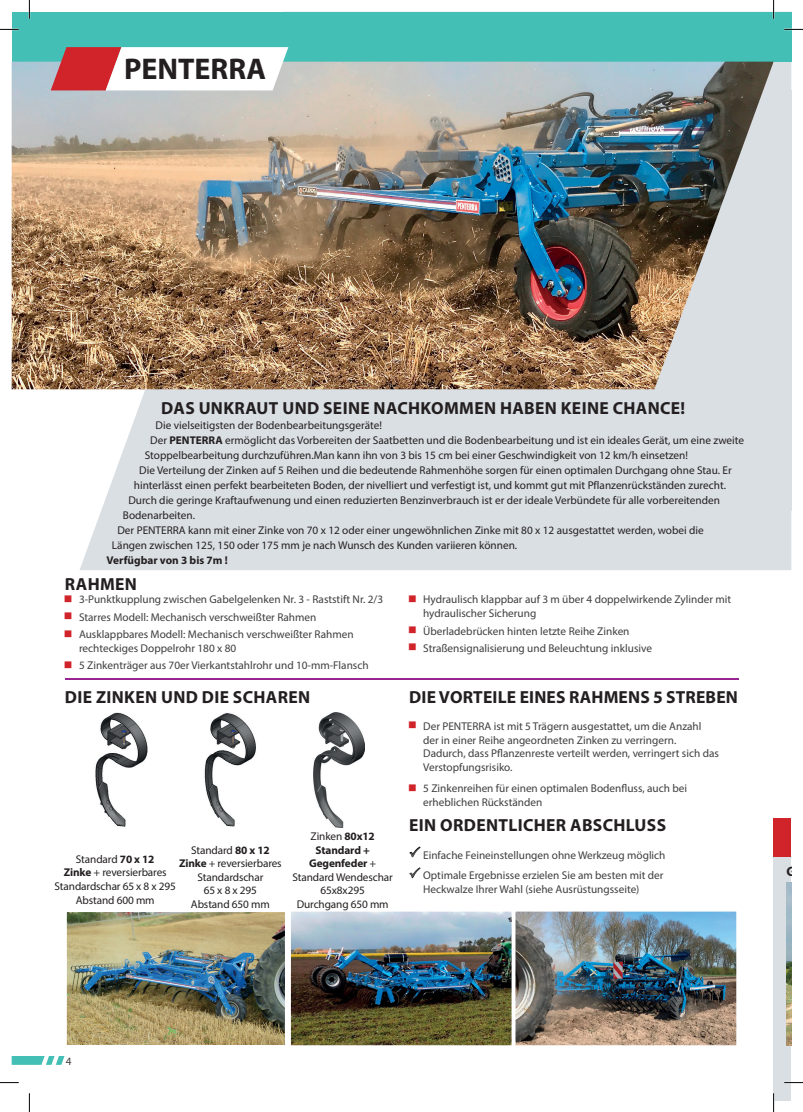
<style>
.page{position:relative;width:803px;height:1112px;background:#fff}
.page>*{position:absolute;margin:0;border:0;box-sizing:border-box;transform-origin:0 0}
.t1{font:700 30px "Myriad Pro";color:#231f20}
.t2{font:700 17.5px "Myriad Pro";letter-spacing:.02em;color:#231f20}
.t3{font:700 13.75px "Myriad Pro";color:#231f20}
.t4{font:11.25px/13.5px "Myriad Pro";color:#231f20;text-align:center}
.t5{font:11.25px/13.8px "Myriad Pro";color:#3e3e3f}
.t6{font:700 11.25px "Myriad Pro";color:#231f20}
.s1{font-weight:700}
.s2{font-family:"Aktiv Grotesk";color:#d1232a}
</style>
<div class="page">
<hr style="left:65px;top:678px;width:673px;height:1px;background:#96258f">
<div style="left:773px;top:854px;width:18px;height:245px;background:#dadfe4"></div>
<div style="left:80px;top:62px;width:711px;height:508px;background:#dadfe4"></div>
<div style="left:772px;top:90px;width:19px;height:420px;background:#dadfe4"></div>
<img style="left:786px;top:882px;width:5px;height:163px">
<div style="left:773px;top:818px;width:18px;height:38px;background:#d1232a"></div>
<img style="left:66px;top:911px;width:671px;height:135px">
<svg style="left:12px;top:1056px;width:52px;height:8px"></svg>
<div style="left:12px;top:12px;width:779px;height:50px;background:#43bfb5"></div>
<img style="left:12px;top:62px;width:761px;height:327px">
<svg style="left:51px;top:47px;width:237px;height:43px"></svg>
<img style="left:95px;top:712px;width:53px;height:115px">
<img style="left:204px;top:713px;width:52px;height:114px">
<img style="left:313px;top:712px;width:51px;height:115px">
<svg style="left:0;top:29px;width:19px;height:1px"></svg>
<svg style="left:784px;top:29px;width:19px;height:1px"></svg>
<svg style="left:0;top:1082px;width:19px;height:1px"></svg>
<svg style="left:784px;top:1082px;width:19px;height:1px"></svg>
<svg style="left:29px;top:0;width:1px;height:19px"></svg>
<svg style="left:29px;top:1093px;width:1px;height:18px"></svg>
<svg style="left:773px;top:0;width:1px;height:19px"></svg>
<svg style="left:773px;top:1093px;width:1px;height:18px"></svg>
<h1 class="t1" style="left:124px;top:49px;width:144px">PENTERRA</h1>
<h2 class="t2" style="left:161px;top:396px;width:525px">DAS UNKRAUT UND SEINE NACHKOMMEN HABEN KEINE CHANCE!</h2>
<p class="t4" style="left:156px;top:418px;width:228px">Die vielseitigsten der Bodenbearbeitungsgeräte!</p>
<p class="t4" style="left:150px;top:433px;width:595px">Der <span class="s1">PENTERRA</span> ermöglicht das Vorbereiten der Saatbetten und die Bodenbearbeitung und ist ein ideales Gerät, um eine zweite</p>
<p class="t4" style="left:145px;top:448px;width:545px">Stoppelbearbeitung durchzuführen. Man kann ihn von 3 bis 15 cm bei einer Geschwindigkeit von 12 km/h einsetzen!</p>
<p class="t4" style="left:139px;top:463px;width:594px">Die Verteilung der Zinken auf 5 Reihen und die bedeutende Rahmenhöhe sorgen für einen optimalen Durchgang ohne Stau. Er</p>
<p class="t4" style="left:134px;top:478px;width:594px">hinterlässt einen perfekt bearbeiteten Boden, der nivelliert und verfestigt ist, und kommt gut mit Pflanzenrückständen zurecht.</p>
<p class="t4" style="left:128px;top:493px;width:593px">Durch die geringe Kraftaufwenung und einen reduzierten Benzinverbrauch ist er der ideale Verbündete für alle vorbereitenden</p>
<p class="t4" style="left:123px;top:508px;width:74px">Bodenarbeiten.</p>
<p class="t4" style="left:117px;top:523px;width:588px">Der PENTERRA kann mit einer Zinke von 70 x 12 oder einer ungewöhnlichen Zinke mit 80 x 12 ausgestattet werden, wobei die</p>
<p class="t4" style="left:112px;top:538px;width:407px">Längen zwischen 125, 150 oder 175 mm je nach Wunsch des Kunden variieren können.</p>
<p class="t6" style="left:107px;top:553px;width:123px">Verfügbar von 3 bis 7m !</p>
<h2 class="t2" style="left:65px;top:572px;width:74px">RAHMEN</h2>
<p class="t5" style="left:65px;top:590px;width:320px;line-height:17.2px"><span class="s2">▀</span> 3-Punktkupplung zwischen Gabelgelenken Nr. 3 - Raststift Nr. 2/3 <span class="s2">▀</span> Starres Modell: Mechanisch verschweißter Rahmen<br><span class="s2">▀</span> Ausklappbares Modell: Mechanisch verschweißter Rahmen</p>
<p class="t5" style="left:65px;top:639px;width:305px;line-height:17.2px;text-indent:14px">rechteckiges Doppelrohr 180 x 80<br><span class="s2">▀</span> 5 Zinkenträger aus 70er Vierkantstahlrohr und 10-mm-Flansch</p>
<h2 class="t2" style="left:65px;top:685px;width:247px">DIE ZINKEN UND DIE SCHAREN</h2>
<p class="t4" style="left:55px;top:852px;width:123px">Standard <span class="s1">70 x 12<br>Zinke</span> + reversierbares<br>Standardschar 65 x 8 x 295<br>Abstand 600 mm</p>
<p class="t4" style="left:179px;top:842px;width:104px">Standard <span class="s1">80 x 12<br>Zinke</span> + reversierbares<br>Standardschar<br>65 x 8 x 295<br>Abstand 650 mm</p>
<p class="t4" style="left:292px;top:829px;width:102px">Zinken <span class="s1">80x12<br>Standard +<br>Gegenfeder</span> +<br>Standard Wendeschar<br>65x8x295<br>Durchgang 650 mm</p>
<p class="t5" style="left:423px;top:592px;width:310px;text-indent:-14px"><span class="s2">▀</span> Hydraulisch klappbar auf 3 m über 4 doppelwirkende Zylinder mit hydraulischer Sicherung</p>
<p class="t5" style="left:409px;top:621px;width:245px;line-height:17.2px"><span class="s2">▀</span> Überladebrücken hinten letzte Reihe Zinken<br><span class="s2">▀</span> Straßensignalisierung und Beleuchtung inklusive</p>
<h2 class="t2" style="left:409px;top:685px;width:330px">DIE VORTEILE EINES RAHMENS 5 STREBEN</h2>
<p class="t5" style="left:423px;top:719px;width:297px;text-indent:-14px"><span class="s2">▀</span> Der PENTERRA ist mit 5 Trägern ausgestattet, um die Anzahl der in einer Reihe angeordneten Zinken zu verringern.<br>Dadurch, dass Pflanzenreste verteilt werden, verringert sich das Verstopfungsrisiko.</p>
<p class="t5" style="left:423px;top:781px;width:265px;text-indent:-14px"><span class="s2">▀</span> 5 Zinkenreihen für einen optimalen Bodenfluss, auch bei erheblichen Rückständen</p>
<h2 class="t2" style="left:409px;top:813px;width:258px">EIN ORDENTLICHER ABSCHLUSS</h2>
<p class="t5" style="left:423px;top:844px;width:244px;line-height:20.9px">Einfache Feineinstellungen ohne Werkzeug möglich<br>Optimale Ergebnisse erzielen Sie am besten mit der</p>
<p class="t5" style="left:423px;top:882px;width:218px">Heckwalze Ihrer Wahl (siehe Ausrüstungsseite)</p>
<p class="t3" style="left:786px;top:862px;width:19px">GR</p>
<p class="t5" style="left:66px;top:1053px;width:7px">4</p>
</div>
